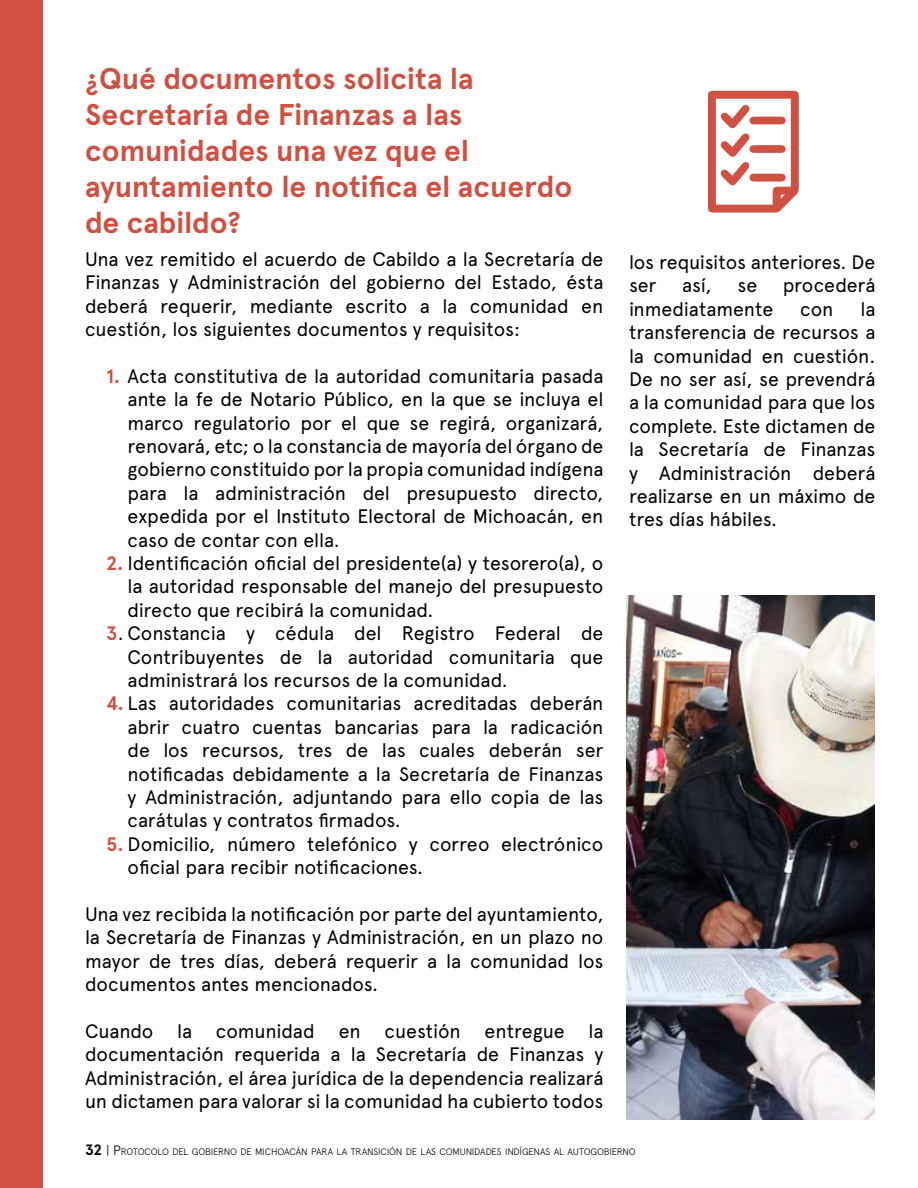
<style>
.page{position:relative;width:918px;height:1188px;background:#fff}
.page>*{position:absolute;margin:0;border:0;box-sizing:border-box;transform-origin:0 0}
.t1{font:700 30px/36px "Apercu";letter-spacing:-.005em;color:#d05042}
.t2{font:19.5px/23.4px "Apercu";letter-spacing:-.01em;color:#000;text-align:justify}
.t3{font:300 9.45px "Apercu";letter-spacing:-.02em;color:#000}
.s1{font-weight:700;color:#d05042}
.s2{font-weight:700;font-size:15px}
.s3{font-size:13.5px}
</style>
<div class="page">
<div style="left:0;top:0;width:43px;height:1188px;background:#d05042"></div>
<svg style="left:708px;top:91px;width:91px;height:122px"></svg>
<img style="left:627px;top:595px;width:247px;height:525px">
<h1 class="t1" style="left:85px;top:61px;width:489px">¿Qué documentos solicita la<br>Secretaría de Finanzas a las comunidades una vez que el ayuntamiento le notifica el acuerdo de cabildo?</h1>
<p class="t2" style="left:85px;top:247px;width:520px">Una vez remitido el acuerdo de Cabildo a la Secretaría de Finanzas y Administración del gobierno del Estado, ésta deberá requerir, mediante escrito a la comunidad en cuestión, los siguientes documentos y requisitos:</p>
<p class="t2" style="left:128px;top:364px;width:477px;text-indent:-21px"><span class="s1">1.</span> Acta constitutiva de la autoridad comunitaria pasada ante la fe de Notario Público, en la que se incluya el marco regulatorio por el que se regirá, organizará, renovará, etc; o la constancia de mayoría del órgano de gobierno constituido por la propia comunidad indígena para la administración del presupuesto directo, expedida por el Instituto Electoral de Michoacán, en caso de contar con ella.</p>
<p class="t2" style="left:128px;top:551px;width:477px;text-indent:-21px"><span class="s1">2.</span> Identificación oficial del presidente(a) y tesorero(a), o la autoridad responsable del manejo del presupuesto directo que recibirá la comunidad.</p>
<p class="t2" style="left:128px;top:622px;width:477px;text-indent:-21px"><span class="s1">3</span>. Constancia y cédula del Registro Federal de Contribuyentes de la autoridad comunitaria que administrará los recursos de la comunidad.</p>
<p class="t2" style="left:128px;top:692px;width:477px;text-indent:-21px"><span class="s1">4.</span> Las autoridades comunitarias acreditadas deberán abrir cuatro cuentas bancarias para la radicación de los recursos, tres de las cuales deberán ser notificadas debidamente a la Secretaría de Finanzas y Administración, adjuntando para ello copia de las carátulas y contratos firmados.</p>
<p class="t2" style="left:128px;top:832px;width:477px;text-indent:-21px"><span class="s1">5.</span> Domicilio, número telefónico y correo electrónico oficial para recibir notificaciones.</p>
<p class="t2" style="left:85px;top:902px;width:520px">Una vez recibida la notificación por parte del ayuntamiento, la Secretaría de Finanzas y Administración, en un plazo no mayor de tres días, deberá requerir a la comunidad los documentos antes mencionados.</p>
<p class="t2" style="left:85px;top:1019px;width:520px">Cuando la comunidad en cuestión entregue la documentación requerida a la Secretaría de Finanzas y Administración, el área jurídica de la dependencia realizará un dictamen para valorar si la comunidad ha cubierto todos</p>
<p class="t2" style="left:629px;top:250px;width:248px">los requisitos anteriores. De ser</p>
<p class="t2" style="left:682px;top:274px;width:31px">así,</p>
<p class="t2" style="left:737px;top:274px;width:21px">se</p>
<p class="t2" style="left:783px;top:274px;width:94px">procederá</p>
<p class="t2" style="left:629px;top:297px;width:146px">inmediatamente</p>
<p class="t2" style="left:800px;top:297px;width:35px">con</p>
<p class="t2" style="left:629px;top:297px;width:248px;text-indent:231px">la transferencia de recursos a la comunidad en cuestión.<br>De no ser así, se prevendrá a la comunidad para que los complete. Este dictamen de la Secretaría de Finanzas y Administración deberá realizarse en un máximo de tres días hábiles.</p>
<p class="t3" style="left:85px;top:1146px;width:552px"><span class="s2">32</span> <span class="s3">| P</span>ROTOCOLO DEL GOBIERNO DE MICHOACÁN PARA LA TRANSICIÓN DE LAS COMUNIDADES INDÍGENAS AL AUTOGOBIERNO</p>
</div>
